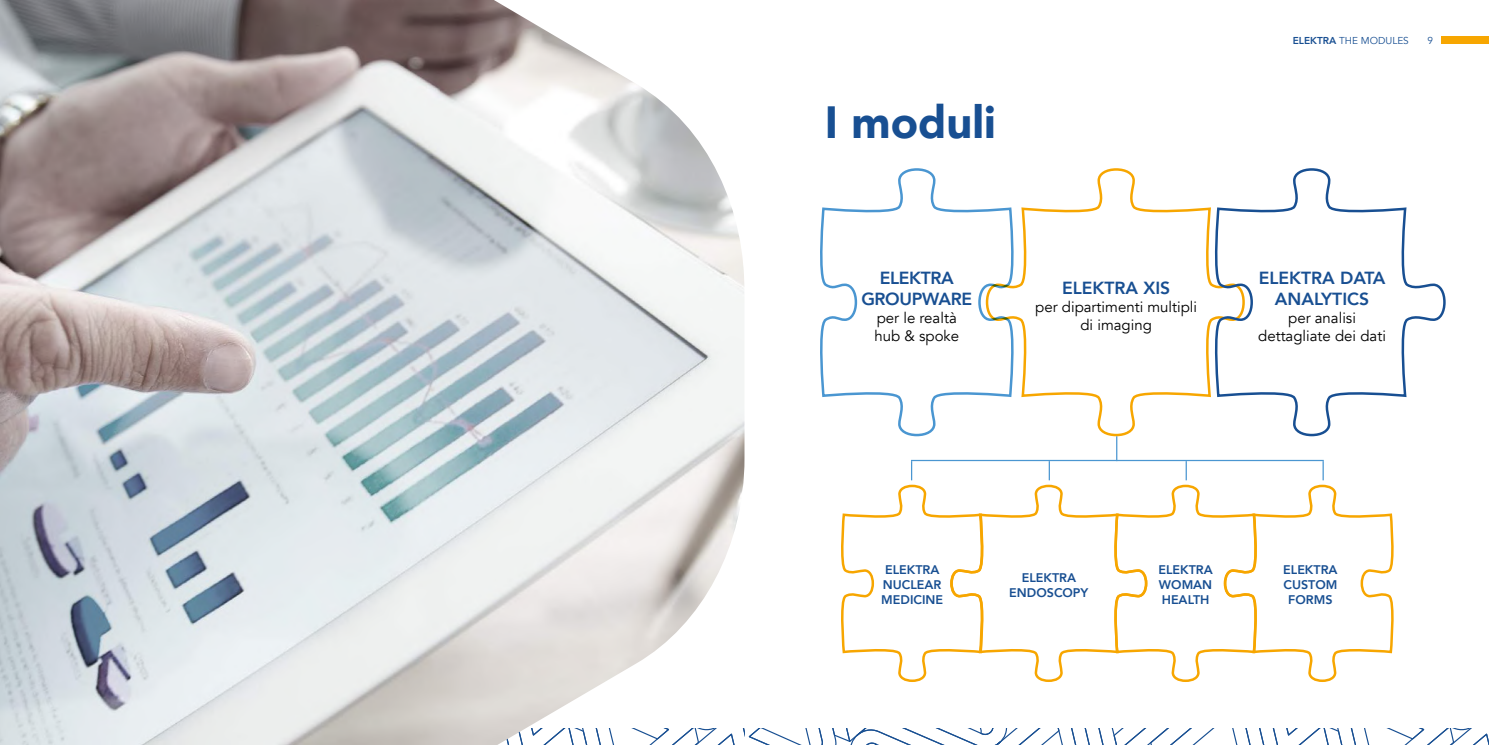
<style>
.page{position:relative;width:1489px;height:745px;background:#fff}
.page>*{position:absolute;margin:0;border:0;box-sizing:border-box;transform-origin:0 0}
.t1{font:900 45px "Avenir";color:#184f92}
.t2{font:800 17.5px/21px "Avenir";color:#184f92;text-align:center}
.t3{font:800 17.5px/21px "Avenir";letter-spacing:-.02em;color:#184f92;text-align:center}
.t4{font:15px/18px "Avenir";color:#000;text-align:center}
.t5{font:800 12.5px/15px "Avenir";color:#184f92;text-align:center}
.t6{font:10px "Avenir";color:#184f92}
.s1{font-weight:800}
</style>
<div class="page">
<svg style="left:748px;top:728px;width:740px;height:16px"></svg>
<div style="left:1441px;top:37px;width:47px;height:7px;background:#f7a600"></div>
<img style="left:0;top:0;width:745px;height:744px">
<svg style="left:820px;top:168px;width:164px;height:268px"></svg>
<svg style="left:984px;top:168px;width:224px;height:268px"></svg>
<svg style="left:1208px;top:168px;width:238px;height:268px"></svg>
<svg style="left:841px;top:436px;width:553px;height:246px"></svg>
<h1 class="t1" style="left:824px;top:84px;width:172px">I moduli</h1>
<p class="t3" style="left:861px;top:267px;width:112px">ELEKTRA<br>GROUPWARE</p>
<p class="t4" style="left:874px;top:309px;width:86px;text-align:left">per le realtà hub &amp; spoke</p>
<p class="t2" style="left:1061px;top:277px;width:110px">ELEKTRA XIS</p>
<p class="t4" style="left:1035px;top:298px;width:163px">per dipartimenti multipli di imaging</p>
<p class="t6" style="left:1292px;top:35px;width:117px"><span class="s1">ELEKTRA</span> THE MODULES</p>
<p class="t6" style="left:1427px;top:35px;width:7px">9</p>
<p class="t2" style="left:1258px;top:267px;width:128px">ELEKTRA DATA<br>ANALYTICS</p>
<p class="t4" style="left:1257px;top:309px;width:129px">per analisi dettagliate dei dati</p>
<p class="t5" style="left:881px;top:562px;width:63px;text-align:left">ELEKTRA<br>NUCLEAR<br>MEDICINE</p>
<p class="t5" style="left:1009px;top:569px;width:81px">ELEKTRA<br>ENDOSCOPY</p>
<p class="t5" style="left:1158px;top:562px;width:56px;text-align:justify">ELEKTRA WOMAN HEALTH</p>
<p class="t5" style="left:1283px;top:562px;width:56px">ELEKTRA<br>CUSTOM<br>FORMS</p>
</div>
